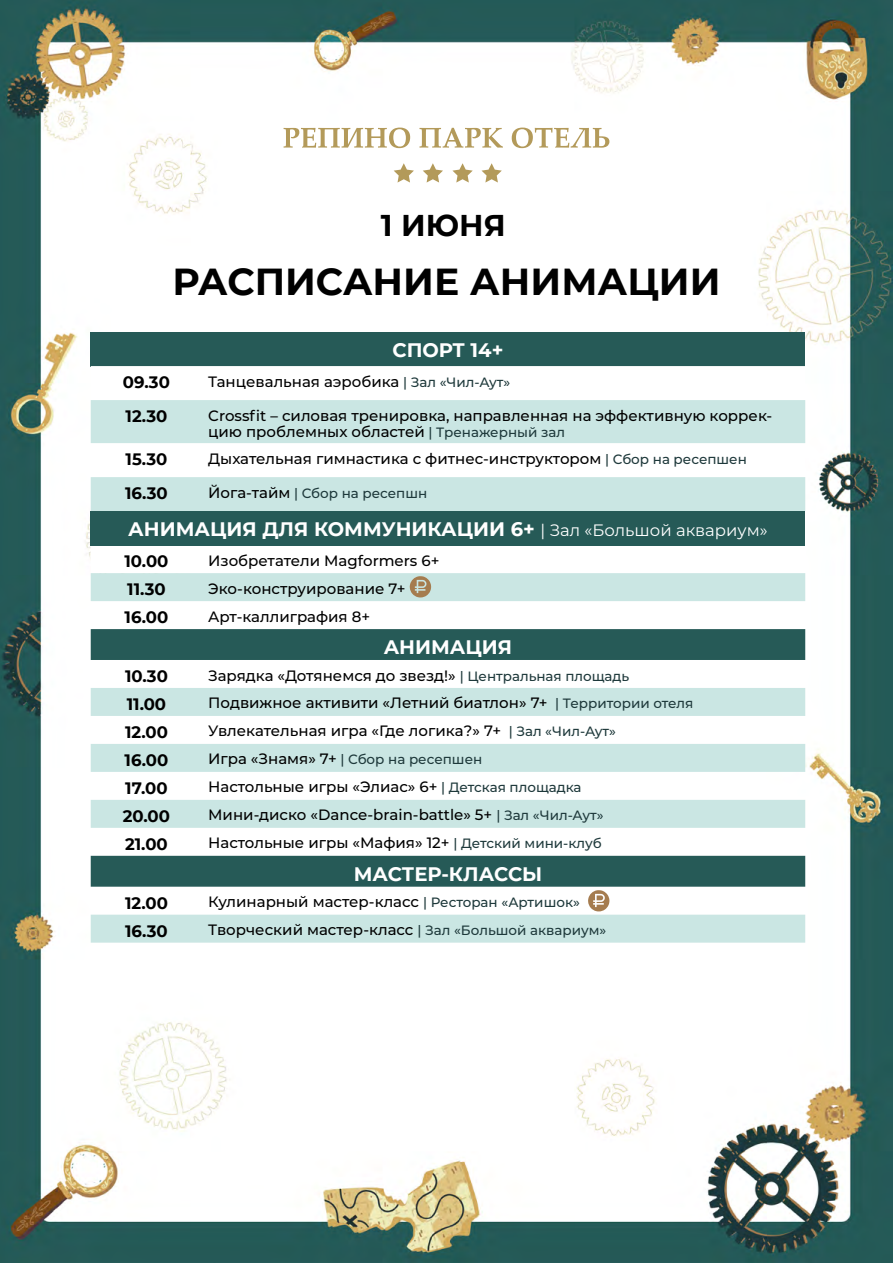
<style>
.page{position:relative;width:893px;height:1263px;background:#fff}
.page>*{position:absolute;margin:0;border:0;box-sizing:border-box;transform-origin:0 0}
.t1{font:700 37.5px "Montserrat";color:#000}
.t2{font:700 30px "Montserrat";color:#000}
.t3{font:700 19.5px "Montserrat";color:#fff}
.t4{font:700 16.5px "Montserrat";color:#000}
.t5{font:500 15px/16.5px "Montserrat";color:#000}
.t6{font:500 13.5px "Montserrat";color:#1e393b}
.s1{font-size:13.5px;color:#1e393b}
.s2{font-size:15px;color:#000}
.s3{font-weight:400;font-size:16.5px}
</style>
<div class="page">
<img style="left:0;top:0;width:893px;height:1263px">
<svg style="left:284px;top:128px;width:126px;height:20px"></svg>
<svg style="left:419px;top:128px;width:84px;height:20px"></svg>
<svg style="left:512px;top:128px;width:97px;height:20px"></svg>
<svg style="left:394px;top:163px;width:20px;height:20px"></svg>
<svg style="left:423px;top:163px;width:20px;height:20px"></svg>
<svg style="left:452px;top:163px;width:21px;height:20px"></svg>
<svg style="left:481px;top:163px;width:21px;height:20px"></svg>
<div style="left:91px;top:332px;width:714px;height:34px;background:#265a57"></div>
<svg style="left:91px;top:366px;width:714px;height:111px"></svg>
<div style="left:91px;top:400px;width:714px;height:43px;background:#cae6e3"></div>
<svg style="left:91px;top:477px;width:714px;height:466px;fill:#cae6e3"></svg>
<div style="left:91px;top:511px;width:714px;height:34px;background:#265a57"></div>
<svg style="left:91px;top:629px;width:714px;height:258px"></svg>
<hr style="left:90px;top:443px;width:1px;height:34px;background:#fff">
<svg style="left:90px;top:573px;width:715px;height:56px"></svg>
<svg style="left:588px;top:890px;width:21px;height:21px"></svg>
<h2 class="t2" style="left:381px;top:204px;width:126px">1 ИЮНЯ</h2>
<h1 class="t1" style="left:172px;top:254px;width:550px">РАСПИСАНИЕ АНИМАЦИИ</h1>
<h3 class="t3" style="left:393px;top:336px;width:112px">СПОРТ 14+</h3>
<p class="t4" style="left:123px;top:370px;width:48px">09.30</p>
<p class="t5" style="left:208px;top:372px;width:304px">Танцевальная аэробика <span class="s1">| Зал «Чил-Аут»</span></p>
<p class="t4" style="left:126px;top:404px;width:43px">12.30</p>
<p class="t5" style="left:208px;top:406px;width:566px">Crossfit – силовая тренировка, направленная на эффективную коррек&shy;цию проблемных областей <span class="s1">| Тренажерный зал</span></p>
<p class="t4" style="left:126px;top:447px;width:43px">15.30</p>
<p class="t5" style="left:208px;top:449px;width:540px">Дыхательная гимнастика с фитнес-инструктором <span class="s1">| Сбор на ресепшен</span></p>
<p class="t4" style="left:125px;top:481px;width:44px">16.30</p>
<p class="t6" style="left:208px;top:483px;width:221px"><span class="s2">Йога-тайм</span> | Сбор на ресепшн</p>
<h3 class="t3" style="left:128px;top:515px;width:641px">АНИМАЦИЯ ДЛЯ КОММУНИКАЦИИ 6+ <span class="s3">| Зал «Большой аквариум»</span></h3>
<p class="t4" style="left:124px;top:549px;width:45px">10.00</p>
<p class="t5" style="left:208px;top:551px;width:233px">Изобретатели Magformers 6+</p>
<p class="t4" style="left:127px;top:577px;width:40px">11.30</p>
<p class="t5" style="left:208px;top:579px;width:199px">Эко-конструирование 7+</p>
<p class="t4" style="left:125px;top:605px;width:45px">16.00</p>
<p class="t5" style="left:208px;top:607px;width:164px">Арт-каллиграфия 8+</p>
<h3 class="t3" style="left:384px;top:633px;width:130px">АНИМАЦИЯ</h3>
<p class="t4" style="left:125px;top:664px;width:44px">10.30</p>
<p class="t5" style="left:208px;top:666px;width:423px">Зарядка «Дотянемся до звезд!» <span class="s1">| Центральная площадь</span></p>
<p class="t4" style="left:127px;top:692px;width:41px">11.00</p>
<p class="t5" style="left:208px;top:694px;width:487px">Подвижное активити «Летний биатлон» 7+ <span class="s1">| Территории отеля</span></p>
<p class="t4" style="left:125px;top:720px;width:44px">12.00</p>
<p class="t5" style="left:208px;top:722px;width:409px">Увлекательная игра «Где логика?» 7+ <span class="s1">| Зал «Чил-Аут»</span></p>
<p class="t4" style="left:125px;top:748px;width:45px">16.00</p>
<p class="t6" style="left:208px;top:750px;width:276px"><span class="s2">Игра «Знамя» 7+</span> | Сбор на ресепшен</p>
<p class="t4" style="left:125px;top:776px;width:44px">17.00</p>
<p class="t5" style="left:208px;top:778px;width:375px">Настольные игры «Элиас» 6+ <span class="s1">| Детская площадка</span></p>
<p class="t4" style="left:123px;top:804px;width:49px">20.00</p>
<p class="t5" style="left:208px;top:806px;width:397px">Мини-диско «Dance-brain-battle» 5+ <span class="s1">| Зал «Чил-Аут»</span></p>
<p class="t4" style="left:125px;top:832px;width:44px">21.00</p>
<p class="t5" style="left:208px;top:834px;width:395px">Настольные игры «Мафия» 12+ <span class="s1">| Детский мини-клуб</span></p>
<h3 class="t3" style="left:354px;top:860px;width:190px">МАСТЕР-КЛАССЫ</h3>
<p class="t4" style="left:125px;top:891px;width:44px">12.00</p>
<p class="t5" style="left:208px;top:893px;width:373px">Кулинарный мастер-класс <span class="s1">| Ресторан «Артишок»</span></p>
<p class="t4" style="left:125px;top:919px;width:44px">16.30</p>
<p class="t5" style="left:208px;top:921px;width:400px">Творческий мастер-класс <span class="s1">| Зал «Большой аквариум»</span></p>
</div>
